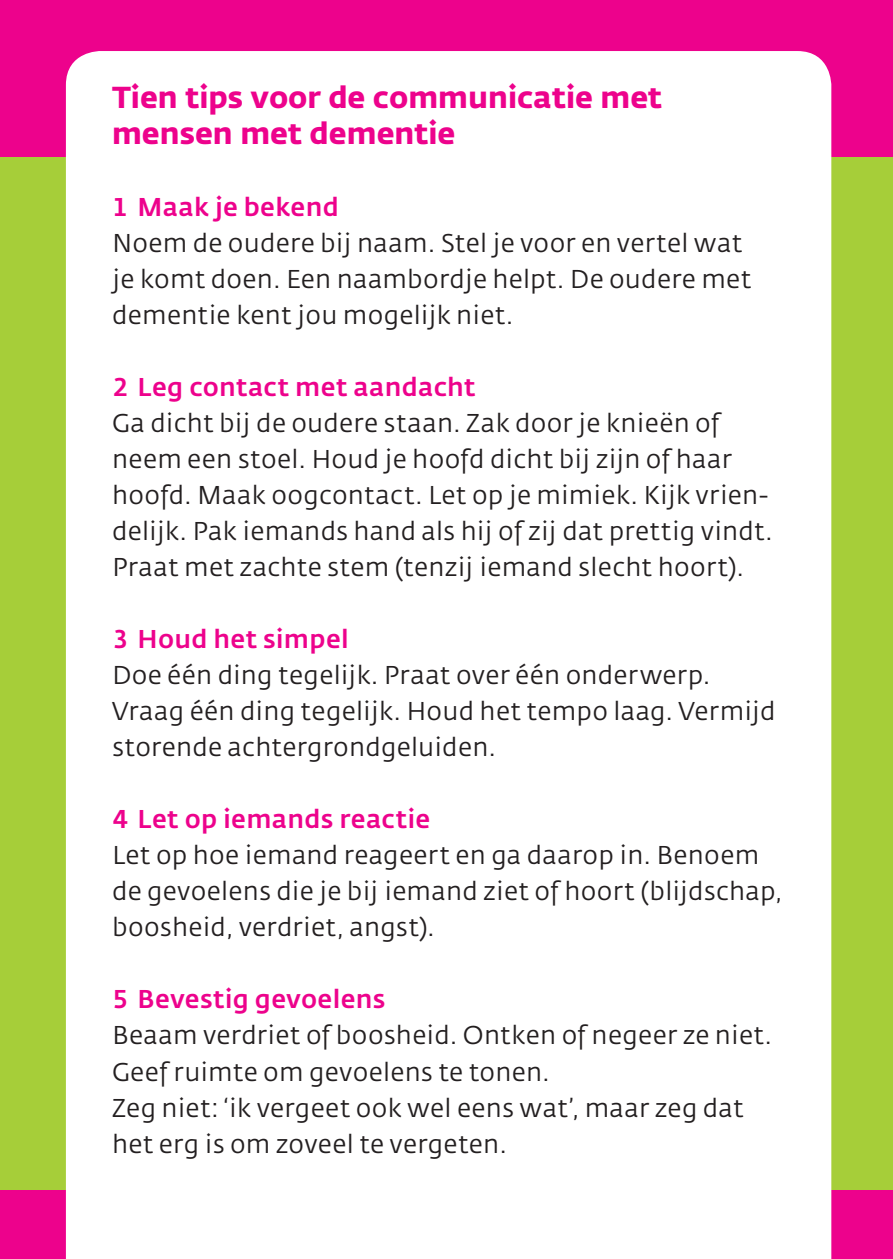
<style>
.page{position:relative;width:893px;height:1259px;background:#a6ce39}
.page>*{position:absolute;margin:0;border:0;box-sizing:border-box;transform-origin:0 0}
.t1{font:700 30px/36px "Fedra Sans";color:#ed028c}
.t2{font:25.5px/36px "Fedra Sans";letter-spacing:.01em;color:#231f20}
.t3{font:25.5px "Fedra Sans Medium TF";letter-spacing:.01em;color:#ed028c}
</style>
<div class="page">
<div style="left:0;top:0;width:893px;height:156px;background:#ed028c"></div>
<div style="left:0;top:1191px;width:893px;height:68px;background:#ed028c"></div>
<div style="left:66px;top:51px;width:765px;height:1208px;background:#fff"></div>
<p class="t1" style="left:112px;top:80px;width:552px">Tien tips voor de communicatie met mensen met dementie</p>
<p class="t3" style="left:112px;top:192px;width:228px">1 Maak je bekend</p>
<p class="t2" style="left:112px;top:226px;width:641px">Noem de oudere bij naam. Stel je voor en vertel wat je komt doen. Een naambordje helpt. De oudere met dementie kent jou mogelijk niet.</p>
<p class="t3" style="left:112px;top:372px;width:365px">2 Leg contact met aandacht</p>
<p class="t2" style="left:112px;top:406px;width:662px">Ga dicht bij de oudere staan. Zak door je knieën of neem een stoel. Houd je hoofd dicht bij zijn of haar hoofd. Maak oogcontact. Let op je mimiek. Kijk vrien&shy;delijk. Pak iemands hand als hij of zij dat prettig vindt.<br>Praat met zachte stem (tenzij iemand slecht hoort).</p>
<p class="t3" style="left:112px;top:625px;width:238px">3 Houd het simpel</p>
<p class="t2" style="left:112px;top:658px;width:665px">Doe één ding tegelijk. Praat over één onderwerp.<br>Vraag één ding tegelijk. Houd het tempo laag. Vermijd storende achtergrondgeluiden.</p>
<p class="t3" style="left:112px;top:805px;width:320px">4 Let op iemands reactie</p>
<p class="t2" style="left:112px;top:838px;width:672px">Let op hoe iemand reageert en ga daarop in. Benoem de gevoelens die je bij iemand ziet of hoort (blijdschap, boosheid, verdriet, angst).</p>
<p class="t3" style="left:112px;top:985px;width:275px">5 Bevestig gevoelens</p>
<p class="t2" style="left:112px;top:1018px;width:661px">Beaam verdriet of boosheid. Ontken of negeer ze niet.<br>Geef ruimte om gevoelens te tonen.<br>Zeg niet: ‘ik vergeet ook wel eens wat’, maar zeg dat het erg is om zoveel te vergeten.</p>
</div>
